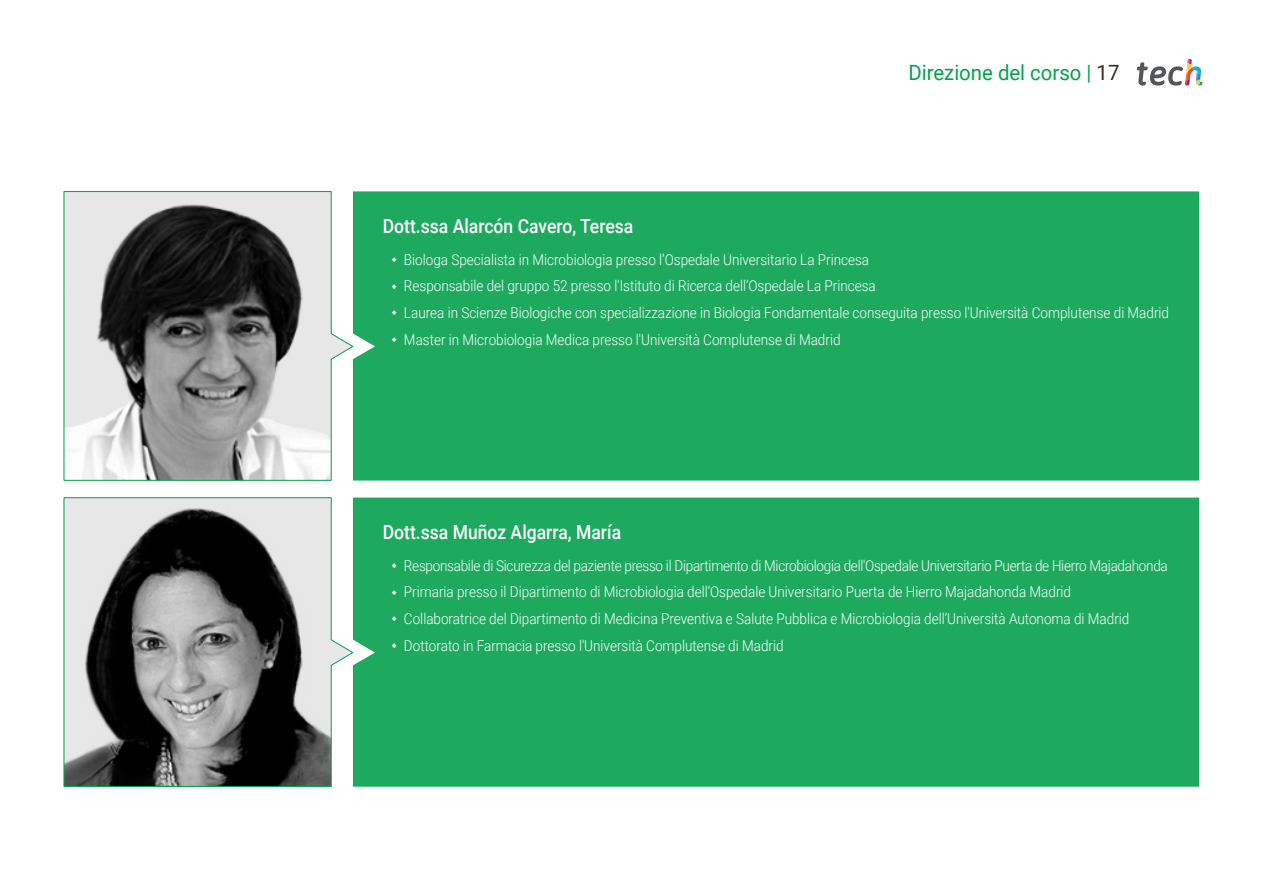
<style>
.page{position:relative;width:1263px;height:893px;background:#fff}
.page>*{position:absolute;margin:0;border:0;box-sizing:border-box;transform-origin:0 0}
.t1{font:21px "Roboto";color:#04a14d}
.t2{font:500 19.5px "Roboto";color:#fff;scale:.9 1}
.t3{font:300 15px/26.7px "Roboto";color:#fff;scale:.9 1}
.s1{color:#312e20}
</style>
<div class="page">
<div style="left:353px;top:191px;width:846px;height:290px;background:#1daa5f"></div>
<div style="left:353px;top:498px;width:846px;height:289px;background:#1daa5f"></div>
<svg style="left:64px;top:191px;width:289px;height:290px;background:#9c9e9d"></svg>
<svg style="left:64px;top:497px;width:289px;height:290px;background:#828483"></svg>
<svg style="left:1137px;top:59px;width:65px;height:27px"></svg>
<svg style="left:392px;top:257px;width:5px;height:5px"></svg>
<svg style="left:392px;top:284px;width:5px;height:5px"></svg>
<svg style="left:392px;top:310px;width:5px;height:5px"></svg>
<svg style="left:392px;top:337px;width:5px;height:5px"></svg>
<svg style="left:392px;top:563px;width:5px;height:5px"></svg>
<svg style="left:392px;top:590px;width:5px;height:5px"></svg>
<svg style="left:392px;top:617px;width:5px;height:5px"></svg>
<svg style="left:392px;top:643px;width:5px;height:5px"></svg>
<h1 class="t1" style="left:908px;top:57px;width:213px">Direzione del corso | <span class="s1">17</span></h1>
<h2 class="t2" style="left:383px;top:212px;width:280px">Dott.ssa Alarcón Cavero, Teresa</h2>
<p class="t3" style="left:404px;top:245px;width:852px">Biologa Specialista in Microbiologia presso l’Ospedale Universitario La Princesa<br>Responsabile del gruppo 52 presso l'Istituto di Ricerca dell’Ospedale La Princesa<br>Laurea in Scienze Biologiche con specializzazione in Biologia Fondamentale conseguita presso l'Università Complutense di Madrid Master in Microbiologia Medica presso l'Università Complutense di Madrid</p>
<h2 class="t2" style="left:383px;top:518px;width:266px">Dott.ssa Muñoz Algarra, María</h2>
<p class="t3" style="left:404px;top:551px;width:850px">Responsabile di Sicurezza del paziente presso il Dipartimento di Microbiologia dell'Ospedale Universitario Puerta de Hierro Majadahonda Primaria presso il Dipartimento di Microbiologia dell’Ospedale Universitario Puerta de Hierro Majadahonda Madrid<br>Collaboratrice del Dipartimento di Medicina Preventiva e Salute Pubblica e Microbiologia dell’Università Autonoma di Madrid Dottorato in Farmacia presso l'Università Complutense di Madrid</p>
</div>
